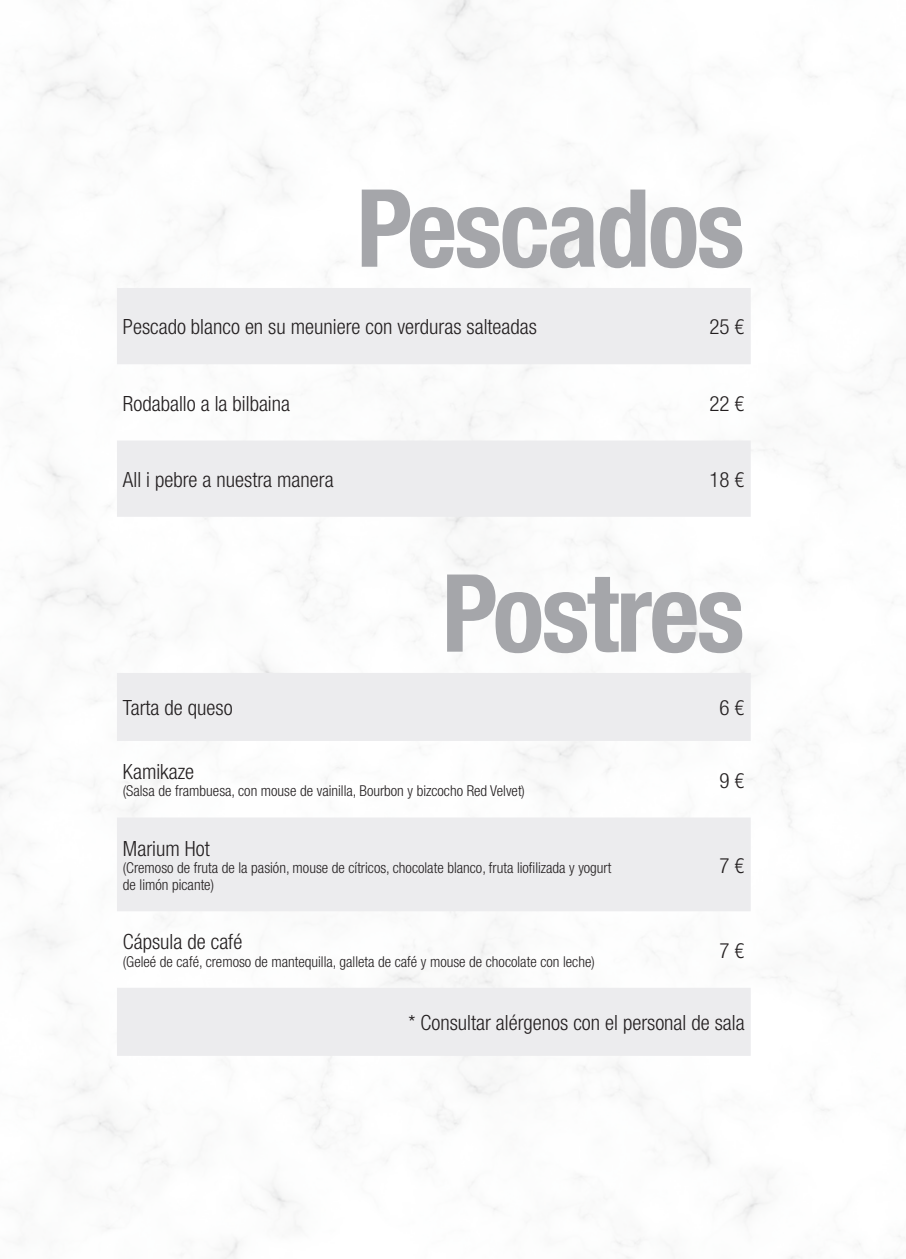
<style>
.page{position:relative;width:906px;height:1259px;background:#fff}
.page>*{position:absolute;margin:0;border:0;box-sizing:border-box;transform-origin:0 0}
.Estilo_de_párrafo_3{font:700 condensed 108px "Helvetica Neue";letter-spacing:-.025em;color:#a5a6aa}
.Estilo_de_párrafo_1{font:300 condensed 21px "Helvetica Neue";color:#231f20}
.Estilo_de_párrafo_2{font:300 condensed 21px "Helvetica Neue";color:#231f20}
.Estilo_de_párrafo_1-2{font:300 condensed 15px/17.2px "Helvetica Neue";color:#231f20}
</style>
<div class="page">
<svg style="left:117px;top:288px;width:633px;height:767px;fill:#f3f3f3"></svg>
<p class="Estilo_de_párrafo_3" style="left:356px;top:163px;width:390px">Pescados</p>
<p class="Estilo_de_párrafo_2" style="left:123px;top:315px;width:415px">Pescado blanco en su meuniere con verduras salteadas</p>
<p class="Estilo_de_párrafo_2" style="left:709px;top:315px;width:37px">25 €</p>
<p class="Estilo_de_párrafo_1" style="left:123px;top:391px;width:169px">Rodaballo a la bilbaina</p>
<p class="Estilo_de_párrafo_1" style="left:709px;top:391px;width:37px">22 €</p>
<p class="Estilo_de_párrafo_1" style="left:123px;top:467px;width:212px">All i pebre a nuestra manera</p>
<p class="Estilo_de_párrafo_1" style="left:709px;top:467px;width:37px">18 €</p>
<p class="Estilo_de_párrafo_3" style="left:442px;top:548px;width:304px">Postres</p>
<p class="Estilo_de_párrafo_1" style="left:123px;top:696px;width:111px">Tarta de queso</p>
<p class="Estilo_de_párrafo_1" style="left:719px;top:696px;width:27px">6 €</p>
<p class="Estilo_de_párrafo_1" style="left:123px;top:759px;width:73px">Kamikaze</p>
<p class="Estilo_de_párrafo_1-2" style="left:123px;top:782px;width:403px">(Salsa de frambuesa, con mouse de vainilla, Bourbon y bizcocho Red Velvet)</p>
<p class="Estilo_de_párrafo_1" style="left:719px;top:768px;width:27px">9 €</p>
<p class="Estilo_de_párrafo_1" style="left:123px;top:836px;width:88px">Marium Hot</p>
<p class="Estilo_de_párrafo_1-2" style="left:123px;top:858px;width:490px">(Cremoso de fruta de la pasión, mouse de cítricos, chocolate blanco, fruta liofilizada y yogurt de limón picante)</p>
<p class="Estilo_de_párrafo_1" style="left:719px;top:853px;width:27px">7 €</p>
<p class="Estilo_de_párrafo_1" style="left:123px;top:929px;width:121px">Cápsula de café</p>
<p class="Estilo_de_párrafo_1-2" style="left:123px;top:952px;width:473px">(Geleé de café, cremoso de mantequilla, galleta de café y mouse de chocolate con leche)</p>
<p class="Estilo_de_párrafo_1" style="left:719px;top:938px;width:27px">7 €</p>
<p class="Estilo_de_párrafo_1" style="left:408px;top:1010px;width:338px">* Consultar alérgenos con el personal de sala</p>
</div>
